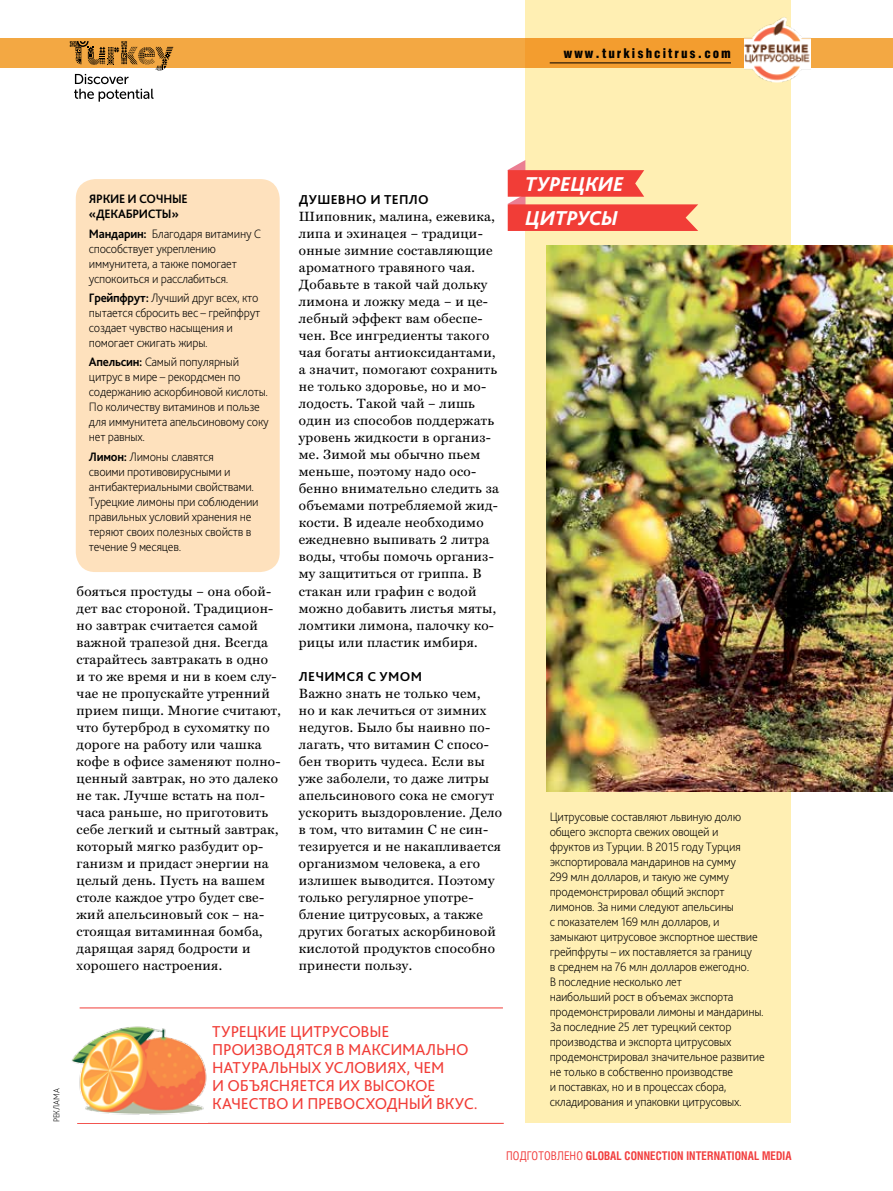
<style>
.page{position:relative;width:893px;height:1191px;background:#fff}
.page>*{position:absolute;margin:0;border:0;box-sizing:border-box;transform-origin:0 0}
.t1{font:italic 800 21px "Bliss Pro";letter-spacing:-.005em;color:#fff}
.t2{font:16.5px/18px "Bliss Pro";letter-spacing:-.01em;color:#f13d37}
.t3{font:13.5px/17px "NGT Miller";letter-spacing:.02em;color:#000}
.t4{font:700 13.5px "Bliss Pro";letter-spacing:.02em;color:#000}
.t5{font:900 13.5px "Helios Cond";letter-spacing:.15em;color:#000}
.t6{font:200 12.75px/15px "Bliss Pro";letter-spacing:-.02em;color:#000}
.t7{font:700 12.75px/15px "Bliss Pro";letter-spacing:-.02em;color:#000}
.t8{font:700 12px "Helios Cond";letter-spacing:.01em;color:#f13d3d;scale:.95 1}
.t9{font:200 9px "Bliss Pro";letter-spacing:-.005em;color:#000;scale:.94 1}
.s1{font-weight:700}
.s2{font-weight:400}
</style>
<div class="page">
<svg style="left:74px;top:68px;width:91px;height:34px"></svg>
<div style="left:525px;top:0;width:266px;height:1123px;background:#ffefb3"></div>
<svg style="left:507px;top:160px;width:191px;height:71px"></svg>
<svg style="left:0;top:38px;width:893px;height:30px;background:#eba03c"></svg>
<hr style="left:550px;top:63px;width:181px;height:1px;background:#000">
<img style="left:744px;top:17px;width:66px;height:65px">
<hr style="left:77px;top:1123px;width:427px;height:1px;background:#f13d37">
<hr style="left:80px;top:1007px;width:423px;height:1px;background:#f13d37">
<img style="left:71px;top:1026px;width:136px;height:89px">
<div style="left:76px;top:179px;width:204px;height:393px;background:#fee1bd;border-radius:20px"></div>
<img style="left:547px;top:245px;width:346px;height:546px">
<p class="t5" style="left:564px;top:46px;width:169px">www.turkishcitrus.com</p>
<p class="t9" style="left:51px;top:1122px;width:37px;rotate:-90deg">РЕКЛАМА</p>
<p class="t7" style="left:89px;top:191px;width:100px">ЯРКИЕ И СОЧНЫЕ «ДЕКАБРИСТЫ»</p>
<p class="t6" style="left:89px;top:226px;width:174px"><span class="s1">Мандарин:</span> Благодаря витамину С способствует укреплению иммунитета, а также помогает успокоиться и расслабиться.</p>
<p class="t6" style="left:89px;top:290px;width:173px"><span class="s1">Грейпфрут:</span> Лучший друг всех, кто пытается сбросить вес – грейпфрут создает чувство насыщения и помогает сжигать жиры.</p>
<p class="t6" style="left:89px;top:354px;width:181px"><span class="s1">Апельсин:</span> Самый популярный цитрус в мире – рекордсмен по содержанию аскорбиновой кислоты.<br>По количеству витаминов и пользе для иммунитета апельсиновому соку нет равных.</p>
<p class="t6" style="left:89px;top:448px;width:171px"><span class="s1">Лимон:</span> Лимоны славятся<br>своими противовирусными и антибактериальными свойствами.<br>Турецкие лимоны при соблюдении правильных условий хранения не теряют своих полезных свойств в течение 9 месяцев.</p>
<p class="t3" style="left:77px;top:582px;width:206px">бояться простуды – она обой&shy;дет вас стороной. Традицион&shy;но завтрак считается самой важной трапезой дня. Всегда старайтесь завтракать в одно<br>и то же время и ни в коем слу&shy;чае не пропускайте утренний прием пищи. Многие считают, что бутерброд в сухомятку по дороге на работу или чашка кофе в офисе заменяют полно&shy;ценный завтрак, но это далеко не так. Лучше встать на пол&shy;часа раньше, но приготовить себе легкий и сытный завтрак, который мягко разбудит ор&shy;ганизм и придаст энергии на целый день. Пусть на вашем столе каждое утро будет све&shy;жий апельсиновый сок – на&shy;стоящая витаминная бомба, дарящая заряд бодрости и хорошего настроения.</p>
<p class="t4" style="left:299px;top:191px;width:131px">ДУШЕВНО И ТЕПЛО</p>
<p class="t3" style="left:299px;top:208px;width:202px">Шиповник, малина, ежевика, липа и эхинацея – традици&shy;онные зимние составляющие ароматного травяного чая.<br>Добавьте в такой чай дольку лимона и ложку меда – и це&shy;лебный эффект вам обеспе&shy;чен. Все ингредиенты такого чая богаты антиоксидантами, а значит, помогают сохранить не только здоровье, но и мо&shy;лодость. Такой чай – лишь один из способов поддержать уровень жидкости в организ&shy;ме. Зимой мы обычно пьем меньше, поэтому надо осо&shy;бенно внимательно следить за объемами потребляемой жид&shy;кости. В идеале необходимо ежедневно выпивать 2 литра воды, чтобы помочь организ&shy;му защититься от гриппа. В стакан или графин с водой можно добавить листья мяты, ломтики лимона, палочку ко&shy;рицы или пластик имбиря.</p>
<p class="t4" style="left:299px;top:667px;width:125px">ЛЕЧИМСЯ С УМОМ</p>
<p class="t3" style="left:299px;top:684px;width:205px">Важно знать не только чем,<br>но и как лечиться от зимних недугов. Было бы наивно по&shy;лагать, что витамин С спосо&shy;бен творить чудеса. Если вы уже заболели, то даже литры апельсинового сока не смогут ускорить выздоровление. Дело в том, что витамин С не син&shy;тезируется и не накапливается организмом человека, а его излишек выводится. Поэтому только регулярное употре&shy;бление цитрусовых, а также других богатых аскорбиновой кислотой продуктов способно принести пользу.</p>
<p class="t2" style="left:212px;top:1022px;width:267px">ТУРЕЦКИЕ ЦИТРУСОВЫЕ<br>ПРОИЗВОДЯТСЯ В МАКСИМАЛЬНО<br>НАТУРАЛЬНЫХ УСЛОВИЯХ, ЧЕМ<br>И ОБЪЯСНЯЕТСЯ ИХ ВЫСОКОЕ<br>КАЧЕСТВО И ПРЕВОСХОДНЫЙ ВКУС.</p>
<h1 class="t1" style="left:525px;top:171px;width:100px">ТУРЕЦКИЕ</h1>
<h1 class="t1" style="left:525px;top:204px;width:94px">ЦИТРУСЫ</h1>
<p class="t6" style="left:550px;top:809px;width:217px">Цитрусовые составляют львиную долю общего экспорта свежих овощей и<br>фруктов из Турции. В 2015 году Турция экспортировала мандаринов на сумму<br>299 млн долларов, и такую же сумму продемонстрировал общий экспорт лимонов. За ними следуют апельсины<br>с показателем 169 млн долларов, и замыкают цитрусовое экспортное шествие грейпфруты – их поставляется за границу<br>в среднем на 76 млн долларов ежегодно.<br>В последние несколько лет<br>наибольший рост в объемах экспорта продемонстрировали лимоны и мандарины.<br>За последние 25 лет турецкий сектор производства и экспорта цитрусовых продемонстрировал значительное развитие не только в собственно производстве<br>и поставках, но и в процессах сбора, складирования и упаковки цитрусовых.</p>
<p class="t8" style="left:506px;top:1147px;width:302px"><span class="s2">ПОДГОТОВЛЕНО</span> GLOBAL CONNECTION INTERNATIONAL MEDIA</p>
</div>
